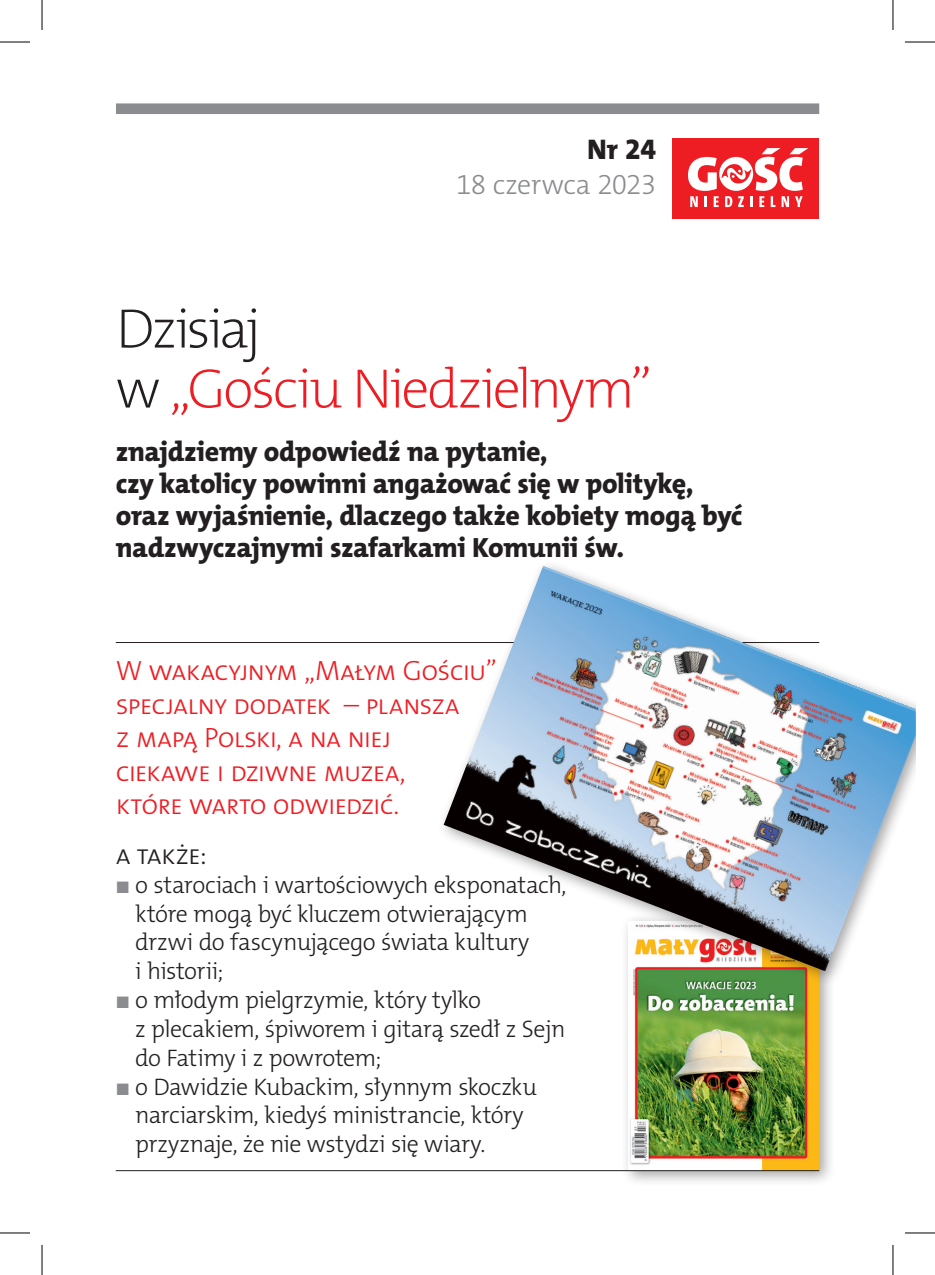
<style>
.page{position:relative;width:935px;height:1275px;background:#fff}
.page>*{position:absolute;margin:0;border:0;box-sizing:border-box;transform-origin:0 0}
.t1{font:56px/60px "The Mix HP2 Ex Lig";letter-spacing:-.05em;color:#ee1d23}
.t2{font:28.6px "The Mix HP8 Ex Bld";color:#231f20}
.t3{font:28px/32px "The Mix HP8 Ex Bld";letter-spacing:-.005em;color:#231f20}
.t4{font:28px/33.6px "The Mix HP3 Lig";letter-spacing:-.035em;color:#ee1d23}
.t5{font:28px "The Mix HP3 Lig";letter-spacing:-.035em;color:#8a8c8f}
.t6{font:28px "The Mix HP3 Lig";color:#231f20}
.t7{font:24px/28.8px "The Mix HP3 Lig";letter-spacing:-.03em;color:#231f20}
.s1{color:#231f20}
.s2{font-family:"Freeday Narrow News";font-size:20px;color:#8a8c8f}
</style>
<div class="page">
<div style="left:620px;top:913px;width:215px;height:273px;background:#231f20;opacity:.4"></div>
<img style="left:628px;top:986px;width:191px;height:184px">
<hr style="left:116px;top:1170px;width:703px;height:1px;background:#231f20">
<hr style="left:116px;top:642px;width:703px;height:1px;background:#231f20">
<div style="left:116px;top:103px;width:703px;height:11px;background:#8a8c8f"></div>
<div style="left:672px;top:138px;width:147px;height:81px;background:#ee1d23"></div>
<svg style="left:688px;top:148px;width:120px;height:59px"></svg>
<div style="left:436px;top:558px;width:479px;height:428px;background:#231f20;opacity:.4"></div>
<img style="left:443px;top:566px;width:472px;height:405px">
<hr style="left:0;top:42px;width:30px;height:1px;background:#000">
<hr style="left:904px;top:42px;width:30px;height:1px;background:#000">
<hr style="left:0;top:1232px;width:30px;height:1px;background:#000">
<hr style="left:904px;top:1232px;width:30px;height:1px;background:#000">
<hr style="left:42px;top:0;width:1px;height:30px;background:#000">
<hr style="left:42px;top:1245px;width:1px;height:30px;background:#000">
<hr style="left:892px;top:0;width:1px;height:30px;background:#000">
<hr style="left:892px;top:1245px;width:1px;height:30px;background:#000">
<p class="t2" style="left:587px;top:131px;width:70px">Nr 24</p>
<p class="t5" style="left:456px;top:167px;width:201px">18 czerwca 2023</p>
<h1 class="t1" style="left:116px;top:299px;width:537px"><span class="s1">Dzisiaj<br>w</span> „Gościu Niedzielnym”</h1>
<p class="t3" style="left:116px;top:435px;width:628px">znajdziemy odpowiedź na pytanie,<br>czy katolicy powinni angażować się w politykę, oraz wyjaśnienie, dlaczego także kobiety mogą być nadzwyczajnymi szafarkami Komunii św.</p>
<p class="t4" style="left:116px;top:654px;width:382px">W wakacyjnym „Małym Gościu” specjalny dodatek – plansza<br>z mapą Polski, a na niej<br>ciekawe i dziwne muzea,<br>które warto odwiedzić.</p>
<p class="t6" style="left:116px;top:836px;width:93px">a także:</p>
<p class="t7" style="left:135px;top:870px;width:432px;text-indent:-19px"><span class="s2">•</span> o starociach i wartościowych eksponatach, które mogą być kluczem otwierającym drzwi do fascynującego świata kultury<br>i historii;</p>
<p class="t7" style="left:135px;top:985px;width:431px;text-indent:-19px"><span class="s2">•</span> o młodym pielgrzymie, który tylko<br>z plecakiem, śpiworem i gitarą szedł z Sejn do Fatimy i z powrotem;</p>
<p class="t7" style="left:135px;top:1072px;width:403px;text-indent:-19px"><span class="s2">•</span> o Dawidzie Kubackim, słynnym skoczku narciarskim, kiedyś ministrancie, który przyznaje, że nie wstydzi się wiary.</p>
</div>
